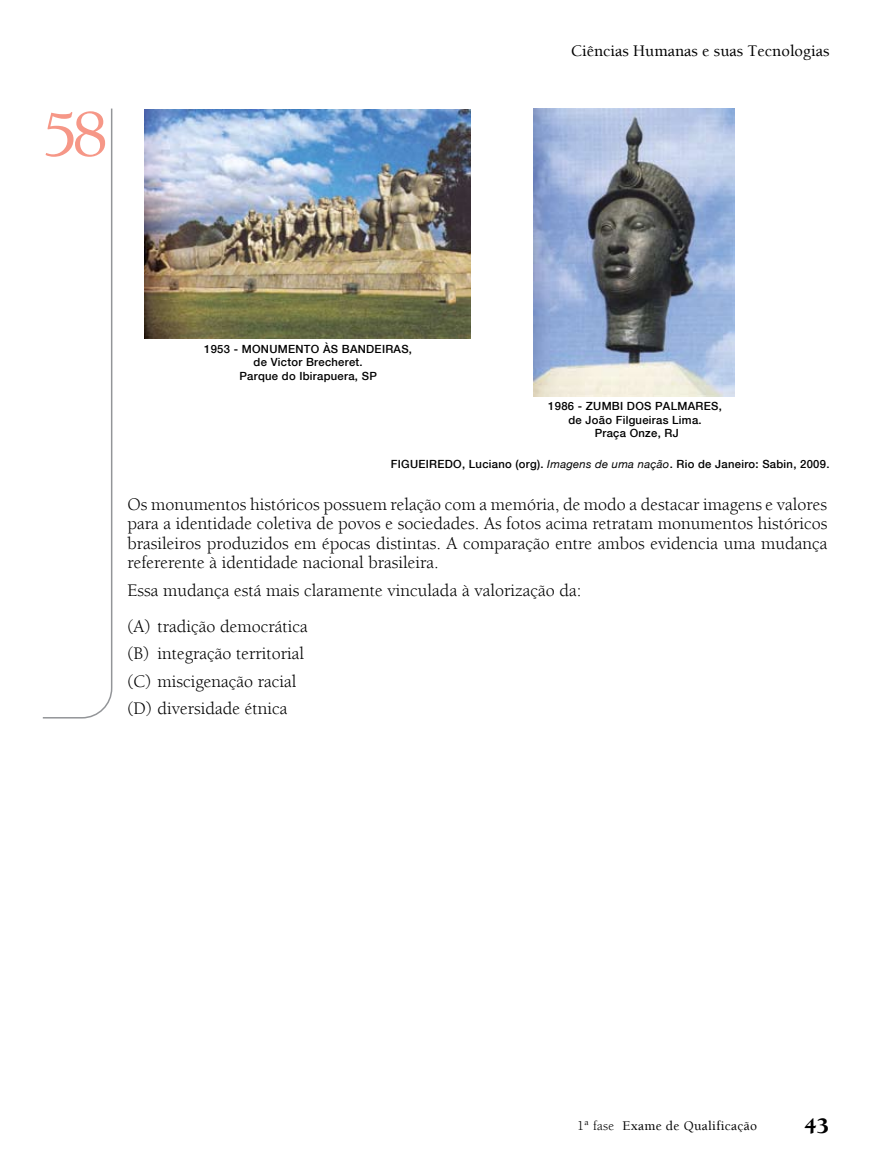
<style>
.page{position:relative;width:872px;height:1170px;background:#fff}
.page>*{position:absolute;margin:0;border:0;box-sizing:border-box;transform-origin:0 0}
.t1{font:500 67.5px "Berkeley";color:#f69787}
.t2{font:900 22.5px "Berkeley";color:#000}
.t3{font:18px/19.5px "Berkeley";color:#000}
.t4{font:500 16.5px "Berkeley";color:#000}
.t5{font:500 13.5px "Berkeley";letter-spacing:.025em;color:#000}
.t6{font:500 11.25px/13.5px "Helvetica Neue";letter-spacing:.025em;color:#000;text-align:center}
.s1{font-weight:400;font-style:italic}
.s2{font-weight:400}
</style>
<div class="page">
<svg style="left:42px;top:108px;width:71px;height:611px"></svg>
<img style="left:145px;top:109px;width:325px;height:229px">
<img style="left:533px;top:108px;width:201px;height:288px">
<h1 class="t1" style="left:43px;top:99px;width:67px">58</h1>
<p class="t4" style="left:571px;top:42px;width:260px">Ciências Humanas e suas Tecnologias</p>
<p class="t6" style="left:204px;top:342px;width:58px">1953 - Monumento</p>
<p class="t6" style="left:323px;top:342px;width:28px">às bandeiras</p>
<p class="t6" style="left:409px;top:342px;width:5px">,</p>
<p class="t6" style="left:239px;top:355px;width:139px">de Victor Brecheret.<br>Parque do Ibirapuera, SP</p>
<p class="t6" style="left:548px;top:399px;width:54px">1986 - Zumbi</p>
<p class="t6" style="left:627px;top:399px;width:9px">dos</p>
<p class="t6" style="left:655px;top:399px;width:17px">Palmares</p>
<p class="t6" style="left:718px;top:399px;width:5px">,</p>
<p class="t6" style="left:568px;top:412px;width:135px">de João Filgueiras Lima.<br>Praça Onze, RJ</p>
<p class="t6" style="left:391px;top:457px;width:440px">FIGUEIREDO, Luciano (org). <span class="s1">Imagens de uma nação</span>. Rio de Janeiro: Sabin, 2009.</p>
<p class="t3" style="left:128px;top:494px;width:701px;text-align:justify">Os monumentos históricos possuem relação com a memória, de modo a destacar imagens e valores para a identidade coletiva de povos e sociedades. As fotos acima retratam monumentos históricos brasileiros produzidos em épocas distintas. A comparação entre ambos evidencia uma mudança refererente à identidade nacional brasileira.</p>
<p class="t3" style="left:128px;top:573px;width:455px;line-height:35.8px">Essa mudança está mais claramente vinculada à valorização da: (A) tradição democrática</p>
<p class="t3" style="left:128px;top:640px;width:178px;line-height:27.5px">(B) integração territorial (C) miscigenação racial (D) diversidade étnica</p>
<p class="t5" style="left:577px;top:1118px;width:181px"><span class="s2">1ª fase</span> Exame de Qualificação</p>
<p class="t2" style="left:804px;top:1113px;width:27px">43</p>
</div>
